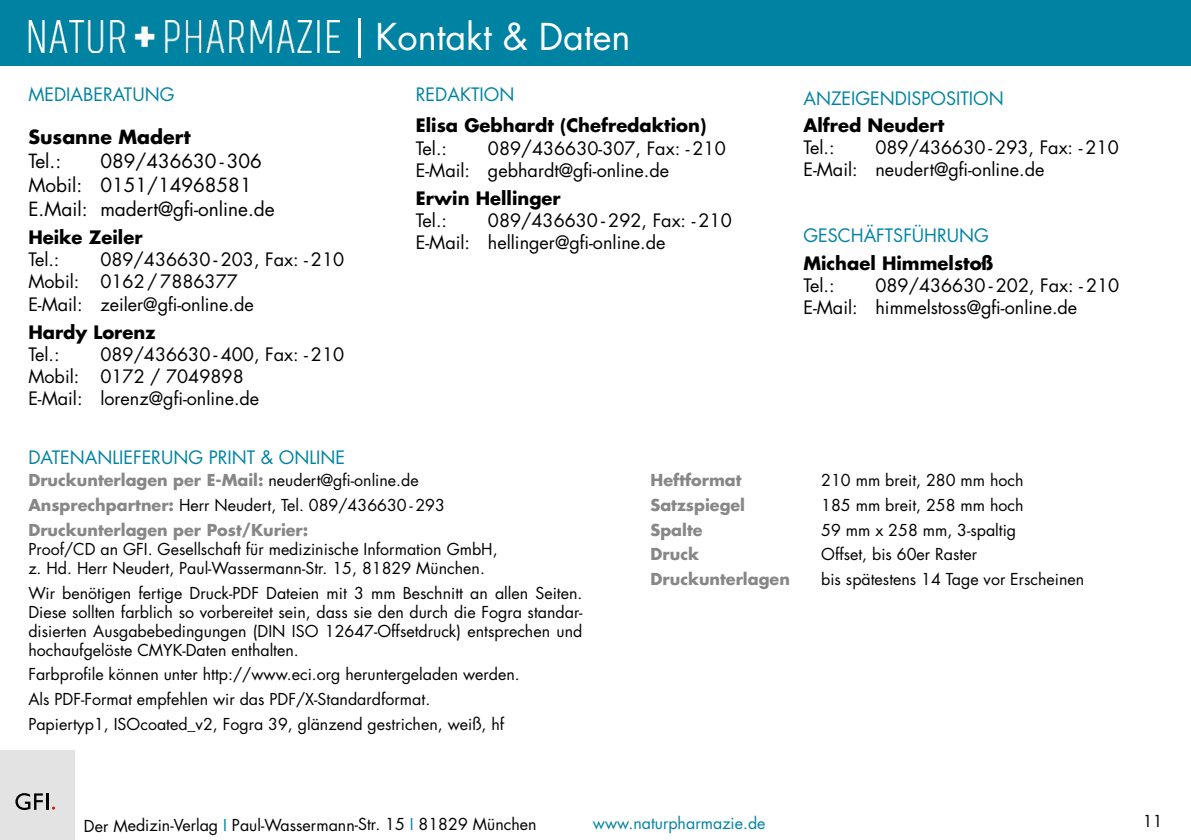
<style>
.page{position:relative;width:1191px;height:840px;background:#fff}
.page>*{position:absolute;margin:0;border:0;box-sizing:border-box;transform-origin:0 0}
.t1{font:36px "Futura Std";color:#fff}
.t2{font:19px/24px "Futura Std";color:#000}
.t3{font:700 19px "Futura Std";color:#000}
.t4{font:18px/22px "Futura Std";color:#000}
.t5{font:700 18px "Futura Std";color:#000}
.t6{font:18px "Futura Std";color:#0083a3}
.t7{font:16px/19px "Futura Std";color:#000}
.t8{font:700 16px/24.6px "Futura Std";color:#878787}
.t9{font:16px "Futura Std";letter-spacing:-.005em;color:#0083a3}
.s1{font-size:19px}
.s2{font-weight:400;color:#000}
.s3{color:#0083a3}
</style>
<div class="page">
<div style="left:0;top:0;width:1191px;height:66px;background:#0083a3"></div>
<div style="left:0;top:749px;width:75px;height:90px;background:#e3e3e3"></div>
<svg style="left:15px;top:793px;width:28px;height:16px"></svg>
<hr style="left:46px;top:792px;width:3px;height:17px;background:#000">
<img style="left:28px;top:21px;width:312px;height:31px">
<hr style="left:358px;top:18px;width:3px;height:40px;background:#fff">
<p class="t6" style="left:28px;top:82px;width:148px">MEDIABERATUNG</p>
<p class="t3" style="left:28px;top:124px;width:164px">Susanne Madert</p>
<p class="t2" style="left:28px;top:149px;width:34px">Tel.:</p>
<p class="t2" style="left:28px;top:149px;width:248px;text-indent:72px">089/436630 - 306<br>Mobil: 0151/14968581<br>E.Mail: madert@gfi-online.de</p>
<p class="t5" style="left:28px;top:225px;width:116px">Heike Zeiler</p>
<p class="t4" style="left:28px;top:248px;width:33px">Tel.:</p>
<p class="t4" style="left:28px;top:248px;width:317px;text-indent:72px">089/436630 <span class="s1">-</span> 203, Fax: - 210<br>Mobil: 0162/ 7886377<br>E-Mail: zeiler@gfi-online.de</p>
<p class="t5" style="left:28px;top:319px;width:129px">Hardy Lorenz</p>
<p class="t4" style="left:28px;top:343px;width:33px">Tel.:</p>
<p class="t4" style="left:28px;top:343px;width:317px;text-indent:72px">089/436630 <span class="s1">-</span> 400, Fax: - 210<br>Mobil: 0172 / 7049898<br>E-Mail: lorenz@gfi-online.de</p>
<h1 class="t1" style="left:375px;top:13px;width:256px">Kontakt &amp; Daten</h1>
<p class="t6" style="left:416px;top:82px;width:100px">REDAKTION</p>
<p class="t5" style="left:416px;top:113px;width:292px">Elisa Gebhardt (Chefredaktion)</p>
<p class="t4" style="left:416px;top:137px;width:33px">Tel.:</p>
<p class="t4" style="left:416px;top:137px;width:311px;text-indent:72px">089<span class="s1">/</span>436630-307, Fax: - 210<br>E-Mail: gebhardt@gfi-online.de</p>
<p class="t5" style="left:416px;top:186px;width:146px">Erwin Hellinger</p>
<p class="t4" style="left:416px;top:209px;width:33px">Tel.:</p>
<p class="t4" style="left:416px;top:209px;width:317px;text-indent:72px">089/436630 <span class="s1">-</span> 292, Fax: - 210<br>E-Mail: hellinger@gfi-online.de</p>
<p class="t6" style="left:803px;top:86px;width:202px">ANZEIGENDISPOSITION</p>
<p class="t5" style="left:803px;top:113px;width:142px">Alfred Neudert</p>
<p class="t4" style="left:803px;top:137px;width:33px">Tel.:</p>
<p class="t4" style="left:803px;top:137px;width:317px;text-indent:72px">089/436630 - 293, Fax: - 210<br>E-Mail: neudert@gfi-online.de</p>
<p class="t6" style="left:803px;top:224px;width:187px">GESCHÄFTSFÜHRUNG</p>
<p class="t5" style="left:803px;top:251px;width:191px">Michael Himmelstoß</p>
<p class="t4" style="left:803px;top:274px;width:33px">Tel.:</p>
<p class="t4" style="left:803px;top:274px;width:317px;text-indent:72px">089/436630 <span class="s1">-</span> 202, Fax: - 210<br>E-Mail: himmelstoss@gfi-online.de</p>
<p class="t6" style="left:28px;top:445px;width:318px">DATENANLIEFERUNG PRINT &amp; ONLINE</p>
<p class="t8" style="left:28px;top:467px;width:418px">Druckunterlagen per E-Mail: <span class="s2">neudert@gfi-online.de<br></span>Ansprechpartner: <span class="s2">Herr Neudert, Tel. 089/436630 - 293<br></span>Druckunterlagen per Post/Kurier:</p>
<p class="t7" style="left:28px;top:539px;width:471px">Proof/CD an GFI. Gesellschaft für medizinische Information GmbH, z. Hd. Herr Neudert, Paul-Wassermann-Str. 15, 81829 München.</p>
<p class="t7" style="left:28px;top:583px;width:555px;text-align:justify">Wir benötigen fertige Druck-PDF Dateien mit 3 mm Beschnitt an allen Seiten.<br>Diese sollten farblich so vorbereitet sein, dass sie den durch die Fogra standar&shy;disierten Ausgabebedingungen (DIN ISO 12647-Offsetdruck) entsprechen und hochaufgelöste CMYK-Daten enthalten.</p>
<p class="t7" style="left:28px;top:661px;width:493px;line-height:24.6px">Farbprofile können unter http://www.eci.org heruntergeladen werden.<br>Als PDF-Format empfehlen wir das PDF/X-Standardformat.<br>Papiertyp1, ISOcoated_v2, Fogra 39, glänzend gestrichen, weiß, hf</p>
<p class="t8" style="left:650px;top:467px;width:93px">Heftformat</p>
<p class="t7" style="left:821px;top:471px;width:204px">210 mm breit, 280 mm hoch</p>
<p class="t8" style="left:650px;top:492px;width:96px">Satzspiegel</p>
<p class="t7" style="left:821px;top:495px;width:204px">185 mm breit, 258 mm hoch</p>
<p class="t8" style="left:650px;top:517px;width:54px">Spalte</p>
<p class="t7" style="left:821px;top:520px;width:196px">59 mm x 258 mm, 3-spaltig</p>
<p class="t8" style="left:650px;top:541px;width:50px">Druck</p>
<p class="t7" style="left:821px;top:545px;width:157px">Offset, bis 60er Raster</p>
<p class="t8" style="left:650px;top:566px;width:141px">Druckunterlagen</p>
<p class="t7" style="left:821px;top:569px;width:265px">bis spätestens 14 Tage vor Erscheinen</p>
<p class="t7" style="left:84px;top:815px;width:454px">Der Medizin-Verlag <span class="s3">I</span> Paul-Wassermann-Str. 15 <span class="s3">I</span> 81829 München</p>
<p class="t9" style="left:593px;top:812px;width:174px">www.naturpharmazie.de</p>
<p class="t7" style="left:1142px;top:811px;width:21px">11</p>
</div>
